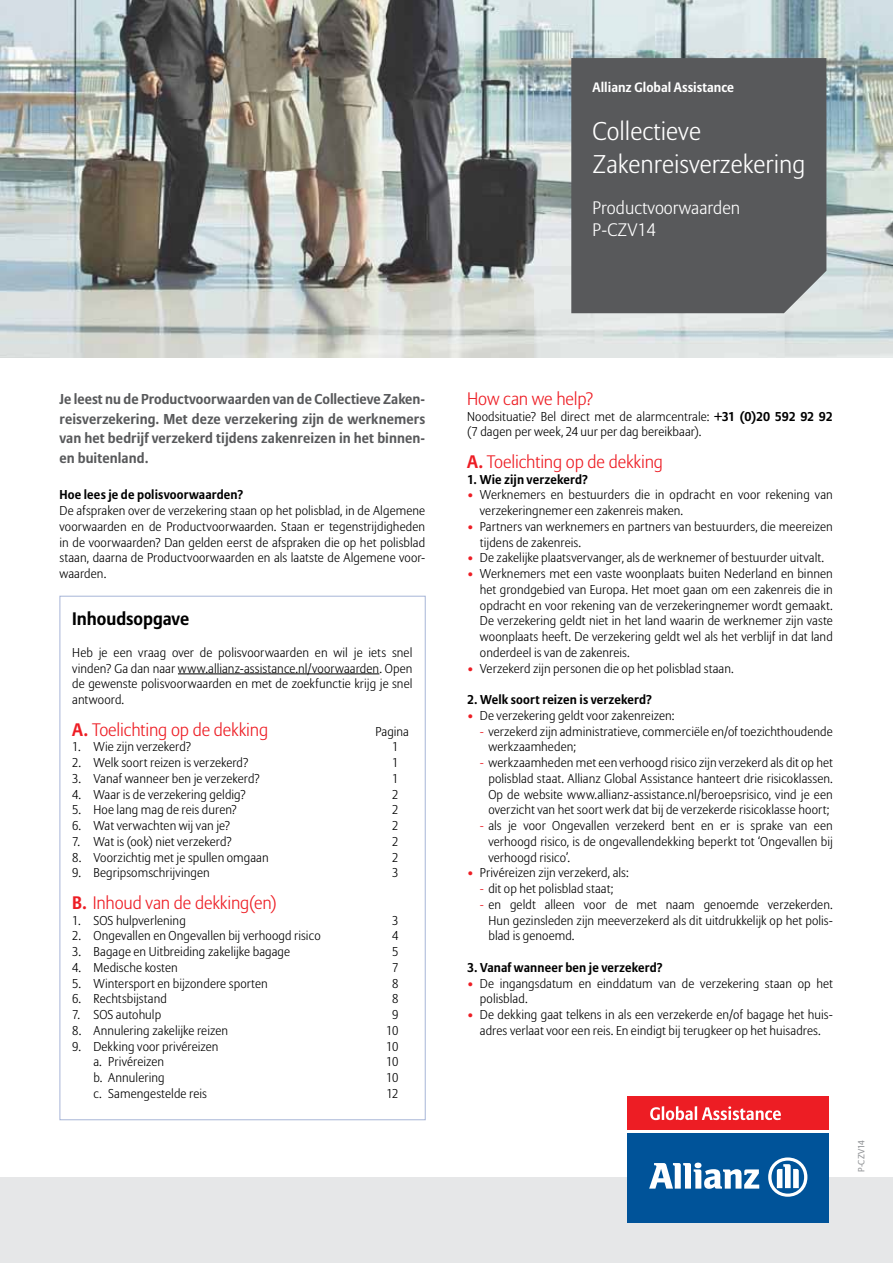
<style>
.page{position:relative;width:893px;height:1263px;background:#fff}
.page>*{position:absolute;margin:0;border:0;box-sizing:border-box;transform-origin:0 0}
.t1{font:300 25.5px/33px "Allianz Sans";color:#fff}
.t2{font:300 18px "Allianz Sans";letter-spacing:-.01em;color:#ed1d24}
.t3{font:300 18px/22.5px "Allianz Sans";color:#fff}
.t4{font:700 18px "Allianz Sans";letter-spacing:-.005em;color:#000}
.t5{font:700 14.25px/19.5px "Allianz Sans";letter-spacing:.005em;color:#58595b;text-align:justify}
.t6{font:700 13.5px "Allianz Sans";color:#fff}
.t7{font:300 12.75px/15.8px "Allianz Sans";letter-spacing:.005em;color:#000;text-align:justify}
.t8{font:700 12.75px "Allianz Sans";letter-spacing:.01em;color:#000}
.t9{font:9px "Allianz Sans";color:#939598}
.s1{font-weight:700}
.s2{color:#ed1d24}
</style>
<div class="page">
<img style="left:0;top:0;width:893px;height:357px">
<div style="left:571px;top:58px;width:255px;height:255px;background:#58595b"></div>
<hr style="left:178px;top:673px;width:201px;height:1px;background:#000">
<div style="left:0;top:1178px;width:893px;height:85px;background:#e6e7e8"></div>
<div style="left:627px;top:1096px;width:202px;height:34px;background:#ed1d24"></div>
<div style="left:627px;top:1133px;width:202px;height:90px;background:#005399"></div>
<svg style="left:649px;top:1162px;width:110px;height:27px"></svg>
<svg style="left:768px;top:1157px;width:39px;height:40px"></svg>
<svg style="left:650px;top:1106px;width:131px;height:14px"></svg>
<p class="t6" style="left:593px;top:79px;width:143px">Allianz Global Assistance</p>
<h1 class="t1" style="left:593px;top:114px;width:214px">Collectieve<br>Zakenreisverzekering</h1>
<h2 class="t3" style="left:593px;top:196px;width:149px">Productvoorwaarden<br>P-CZV14</h2>
<p class="t5" style="left:60px;top:389px;width:367px">Je leest nu de Productvoorwaarden van de Collectieve Zaken&shy;reisverzekering. Met deze verzekering zijn de werknemers van het bedrijf verzekerd tijdens zakenreizen in het binnen&shy;en buitenland.</p>
<p class="t8" style="left:60px;top:487px;width:185px">Hoe lees je de polisvoorwaarden?</p>
<p class="t7" style="left:60px;top:503px;width:367px">De afspraken over de verzekering staan op het polisblad, in de Algemene voorwaarden en de Productvoorwaarden. Staan er tegenstrijdigheden in de voorwaarden? Dan gelden eerst de afspraken die op het polisblad staan, daarna de Productvoorwaarden en als laatste de Algemene voor&shy;waarden.</p>
<h2 class="t4" style="left:72px;top:608px;width:118px">Inhoudsopgave</h2>
<p class="t7" style="left:72px;top:644px;width:342px">Heb je een vraag over de polisvoorwaarden en wil je iets snel vinden? Ga dan naar www.allianz-assistance.nl/voorwaarden. Open de gewenste polisvoorwaarden en met de zoekfunctie krijg je snel antwoord.</p>
<h2 class="t2" style="left:72px;top:718px;width:197px"><span class="s1">A.</span> Toelichting op de dekking</h2>
<p class="t7" style="left:375px;top:723px;width:35px">Pagina</p>
<p class="t7" style="left:72px;top:739px;width:121px">1. Wie zijn verzekerd?</p>
<p class="t7" style="left:392px;top:739px;width:8px">1</p>
<p class="t7" style="left:72px;top:755px;width:178px">2. Welk soort reizen is verzekerd?</p>
<p class="t7" style="left:392px;top:755px;width:8px">1</p>
<p class="t7" style="left:72px;top:770px;width:189px">3. Vanaf wanneer ben je verzekerd?</p>
<p class="t7" style="left:392px;top:770px;width:8px">1</p>
<p class="t7" style="left:72px;top:786px;width:175px">4. Waar is de verzekering geldig?</p>
<p class="t7" style="left:392px;top:786px;width:8px">2</p>
<p class="t7" style="left:72px;top:802px;width:166px">5. Hoe lang mag de reis duren?</p>
<p class="t7" style="left:392px;top:802px;width:8px">2</p>
<p class="t7" style="left:72px;top:818px;width:160px">6. Wat verwachten wij van je?</p>
<p class="t7" style="left:392px;top:818px;width:8px">2</p>
<p class="t7" style="left:72px;top:833px;width:161px">7. Wat is (ook) niet verzekerd?</p>
<p class="t7" style="left:392px;top:833px;width:8px">2</p>
<p class="t7" style="left:72px;top:849px;width:198px">8. Voorzichtig met je spullen omgaan</p>
<p class="t7" style="left:392px;top:849px;width:8px">2</p>
<p class="t7" style="left:72px;top:865px;width:139px">9. Begripsomschrijvingen</p>
<p class="t7" style="left:392px;top:865px;width:8px">3</p>
<h2 class="t2" style="left:72px;top:892px;width:206px"><span class="s1">B.</span> Inhoud van de dekking(en)</h2>
<p class="t7" style="left:72px;top:912px;width:115px">1. SOS hulpverlening</p>
<p class="t7" style="left:392px;top:912px;width:8px">3</p>
<p class="t7" style="left:72px;top:928px;width:250px">2. Ongevallen en Ongevallen bij verhoogd risico</p>
<p class="t7" style="left:392px;top:928px;width:8px">4</p>
<p class="t7" style="left:72px;top:944px;width:219px">3. Bagage en Uitbreiding zakelijke bagage</p>
<p class="t7" style="left:392px;top:944px;width:8px">5</p>
<p class="t7" style="left:72px;top:959px;width:107px">4. Medische kosten</p>
<p class="t7" style="left:392px;top:959px;width:8px">7</p>
<p class="t7" style="left:72px;top:975px;width:197px">5. Wintersport en bijzondere sporten</p>
<p class="t7" style="left:392px;top:975px;width:8px">8</p>
<p class="t7" style="left:72px;top:991px;width:96px">6. Rechtsbijstand</p>
<p class="t7" style="left:392px;top:991px;width:8px">8</p>
<p class="t7" style="left:72px;top:1007px;width:90px">7. SOS autohulp</p>
<p class="t7" style="left:392px;top:1007px;width:8px">9</p>
<p class="t7" style="left:72px;top:1022px;width:157px">8. Annulering zakelijke reizen</p>
<p class="t7" style="left:386px;top:1022px;width:14px">10</p>
<p class="t7" style="left:72px;top:1038px;width:148px">9. Dekking voor privéreizen</p>
<p class="t7" style="left:386px;top:1038px;width:14px">10</p>
<p class="t7" style="left:93px;top:1054px;width:72px">a. Privéreizen</p>
<p class="t7" style="left:386px;top:1054px;width:14px">10</p>
<p class="t7" style="left:93px;top:1069px;width:73px">b. Annulering</p>
<p class="t7" style="left:386px;top:1069px;width:14px">10</p>
<p class="t7" style="left:93px;top:1085px;width:115px">c. Samengestelde reis</p>
<p class="t7" style="left:386px;top:1085px;width:13px">12</p>
<h2 class="t2" style="left:467px;top:388px;width:128px">How can we help?</h2>
<p class="t7" style="left:467px;top:408px;width:367px">Noodsituatie? Bel direct met de alarmcentrale: <span class="s1">+31 (0)20 592 92 92 </span>(7 dagen per week, 24 uur per dag bereikbaar).</p>
<h2 class="t2" style="left:467px;top:451px;width:197px"><span class="s1">A.</span> Toelichting op de dekking</h2>
<p class="t8" style="left:467px;top:471px;width:122px">1. Wie zijn verzekerd?</p>
<p class="t7" style="left:480px;top:487px;width:354px;text-indent:-13px"><span class="s2">•</span> Werknemers en bestuurders die in opdracht en voor rekening van verzekeringnemer een zakenreis maken.</p>
<p class="t7" style="left:480px;top:518px;width:354px;text-indent:-13px"><span class="s2">•</span> Partners van werknemers en partners van bestuurders, die meereizen tijdens de zakenreis.</p>
<p class="t7" style="left:467px;top:550px;width:358px"><span class="s2">•</span> De zakelijke plaatsvervanger, als de werknemer of bestuurder uitvalt.</p>
<p class="t7" style="left:480px;top:566px;width:354px;text-indent:-13px"><span class="s2">•</span> Werknemers met een vaste woonplaats buiten Nederland en binnen het grondgebied van Europa. Het moet gaan om een zakenreis die in opdracht en voor rekening van de verzekeringnemer wordt gemaakt.<br>De verzekering geldt niet in het land waarin de werknemer zijn vaste woonplaats heeft. De verzekering geldt wel als het verblijf in dat land onderdeel is van de zakenreis.</p>
<p class="t7" style="left:467px;top:660px;width:268px"><span class="s2">•</span> Verzekerd zijn personen die op het polisblad staan.</p>
<p class="t8" style="left:467px;top:692px;width:187px">2. Welk soort reizen is verzekerd?</p>
<p class="t7" style="left:467px;top:707px;width:209px"><span class="s2">•</span> De verzekering geldt voor zakenreizen:</p>
<p class="t7" style="left:488px;top:723px;width:346px;text-indent:-9px"><span class="s2">-</span> verzekerd zijn administratieve, commerciële en/of toezichthoudende werkzaamheden;</p>
<p class="t7" style="left:488px;top:754px;width:346px;text-indent:-9px"><span class="s2">-</span> werkzaamheden met een verhoogd risico zijn verzekerd als dit op het polisblad staat. Allianz Global Assistance hanteert drie risicoklassen.<br>Op de website www.allianz-assistance.nl/beroepsrisico, vind je een overzicht van het soort werk dat bij de verzekerde risicoklasse hoort;</p>
<p class="t7" style="left:488px;top:817px;width:346px;text-indent:-9px"><span class="s2">-</span> als je voor Ongevallen verzekerd bent en er is sprake van een verhoogd risico, is de ongevallendekking beperkt tot ‘Ongevallen bij verhoogd risico’.</p>
<p class="t7" style="left:467px;top:865px;width:163px"><span class="s2">•</span> Privéreizen zijn verzekerd, als:</p>
<p class="t7" style="left:480px;top:880px;width:135px"><span class="s2">-</span> dit op het polisblad staat;</p>
<p class="t7" style="left:488px;top:896px;width:346px;text-indent:-9px"><span class="s2">-</span> en geldt alleen voor de met naam genoemde verzekerden.<br>Hun gezinsleden zijn meeverzekerd als dit uitdrukkelijk op het polis&shy;blad is genoemd.</p>
<p class="t8" style="left:467px;top:960px;width:197px">3. Vanaf wanneer ben je verzekerd?</p>
<p class="t7" style="left:480px;top:975px;width:354px;text-indent:-13px"><span class="s2">•</span> De ingangsdatum en einddatum van de verzekering staan op het polisblad.</p>
<p class="t7" style="left:467px;top:1006px;width:367px;text-align:center"><span class="s2">•</span> De dekking gaat telkens in als een verzekerde en/of bagage het huis&shy;adres verlaat voor een reis. En eindigt bij terugkeer op het huisadres.</p>
<p class="t9" style="left:856px;top:1172px;width:34px;rotate:-90deg">P-CZV14</p>
</div>
